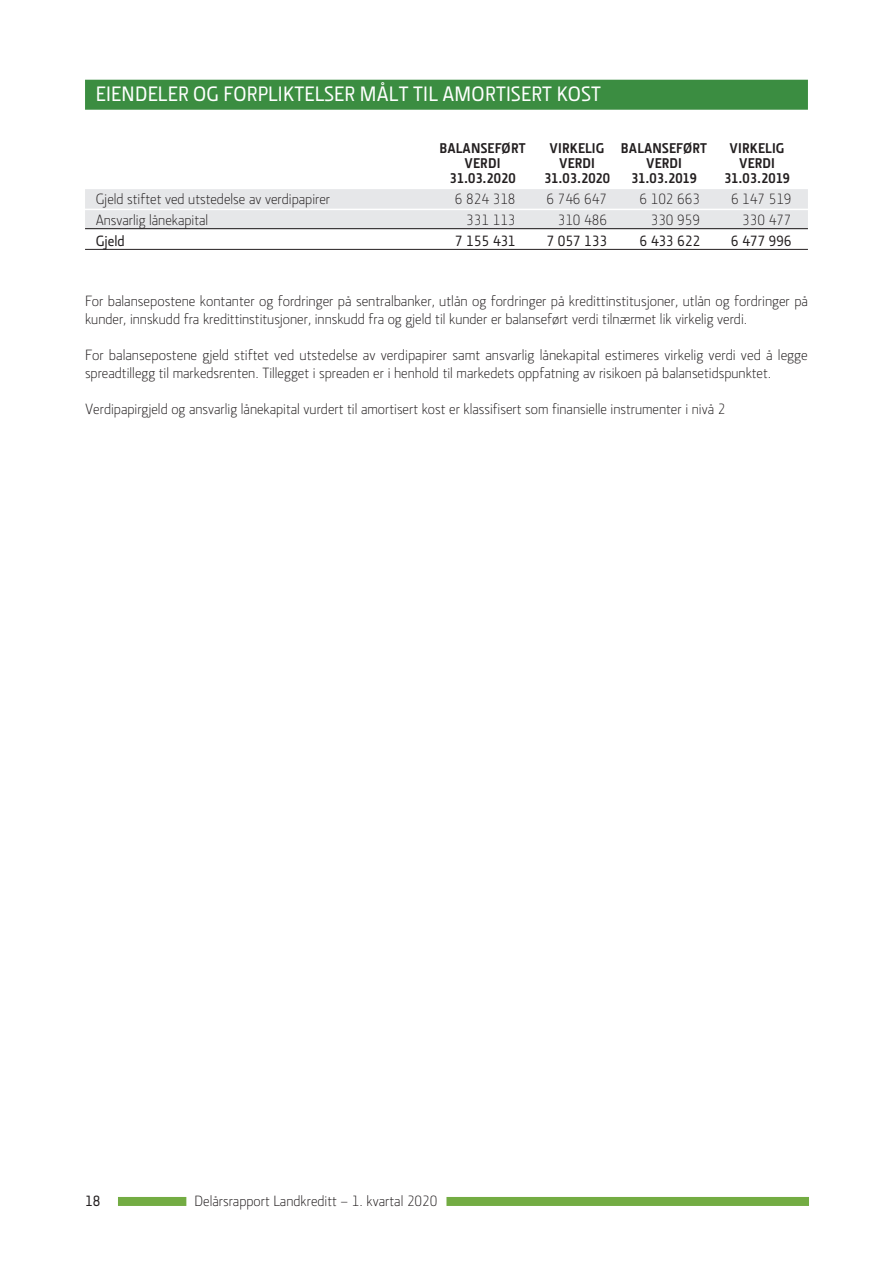
<style>
.page{position:relative;width:893px;height:1263px;background:#fff}
.page>*{position:absolute;margin:0;border:0;box-sizing:border-box;transform-origin:0 0}
.t1{font:500 21px "Section LK";letter-spacing:.015em;color:#fff}
.t2{font:300 15px/18px "Section LK";color:#231f20}
.t3{font:500 15px "Section LK";color:#231f20}
.t4{font:700 14.25px "Section LK";letter-spacing:.015em;color:#231f20}
</style>
<div class="page">
<div style="left:118px;top:1197px;width:68px;height:9px;background:#73ac43"></div>
<div style="left:446px;top:1197px;width:363px;height:9px;background:#73ac43"></div>
<div style="left:85px;top:80px;width:723px;height:30px;background:#3b8d41"></div>
<div style="left:85px;top:189px;width:723px;height:20px;background:#e6e7e9"></div>
<div style="left:85px;top:210px;width:723px;height:20px;background:#e6e7e9"></div>
<hr style="left:85px;top:228px;width:723px;height:1px;background:#231f20">
<hr style="left:85px;top:249px;width:723px;height:1px;background:#231f20">
<h1 class="t1" style="left:96px;top:82px;width:507px">EIENDELER OG FORPLIKTELSER MÅLT TIL AMORTISERT KOST</h1>
<p class="t4" style="left:439px;top:140px;width:88px">BALANSEFØRT</p>
<p class="t4" style="left:550px;top:140px;width:159px">VIRKELIG BALANSEFØRT</p>
<p class="t4" style="left:730px;top:140px;width:56px">VIRKELIG</p>
<p class="t4" style="left:464px;top:155px;width:38px">VERDI</p>
<p class="t4" style="left:559px;top:155px;width:38px">VERDI</p>
<p class="t4" style="left:646px;top:155px;width:38px">VERDI</p>
<p class="t4" style="left:739px;top:155px;width:38px">VERDI</p>
<p class="t4" style="left:450px;top:170px;width:68px">31.03.2020</p>
<p class="t4" style="left:544px;top:170px;width:68px">31.03.2020</p>
<p class="t4" style="left:631px;top:170px;width:68px">31.03.2019</p>
<p class="t4" style="left:724px;top:170px;width:68px">31.03.2019</p>
<p class="t2" style="left:96px;top:190px;width:236px">Gjeld stiftet ved utstedelse av verdipapirer</p>
<p class="t2" style="left:455px;top:190px;width:62px">6 824 318</p>
<p class="t2" style="left:546px;top:190px;width:62px">6 746 647</p>
<p class="t2" style="left:639px;top:190px;width:62px">6 102 663</p>
<p class="t2" style="left:731px;top:190px;width:62px">6 147 519</p>
<p class="t2" style="left:96px;top:211px;width:114px">Ansvarlig lånekapital</p>
<p class="t2" style="left:466px;top:211px;width:51px">331 113</p>
<p class="t2" style="left:558px;top:211px;width:51px">310 486</p>
<p class="t2" style="left:651px;top:211px;width:51px">330 959</p>
<p class="t2" style="left:742px;top:211px;width:51px">330 477</p>
<p class="t3" style="left:96px;top:232px;width:31px">Gjeld</p>
<p class="t3" style="left:455px;top:232px;width:62px">7 155 431</p>
<p class="t3" style="left:546px;top:232px;width:62px">7 057 133</p>
<p class="t3" style="left:639px;top:232px;width:62px">6 433 622</p>
<p class="t3" style="left:731px;top:232px;width:62px">6 477 996</p>
<p class="t2" style="left:85px;top:292px;width:724px">For balansepostene kontanter og fordringer på sentralbanker, utlån og fordringer på kredittinstitusjoner, utlån og fordringer på kunder, innskudd fra kredittinstitusjoner, innskudd fra og gjeld til kunder er balanseført verdi tilnærmet lik virkelig verdi.</p>
<p class="t2" style="left:85px;top:346px;width:724px">For balansepostene gjeld stiftet ved utstedelse av verdipapirer samt ansvarlig lånekapital estimeres virkelig verdi ved å legge spreadtillegg til markedsrenten. Tillegget i spreaden er i henhold til markedets oppfatning av risikoen på balansetidspunktet.</p>
<p class="t2" style="left:85px;top:400px;width:642px">Verdipapirgjeld og ansvarlig lånekapital vurdert til amortisert kost er klassifisert som finansielle instrumenter i nivå 2</p>
<p class="t3" style="left:85px;top:1192px;width:17px">18</p>
<p class="t2" style="left:195px;top:1192px;width:244px">Delårsrapport Landkreditt – 1. kvartal 2020</p>
</div>
